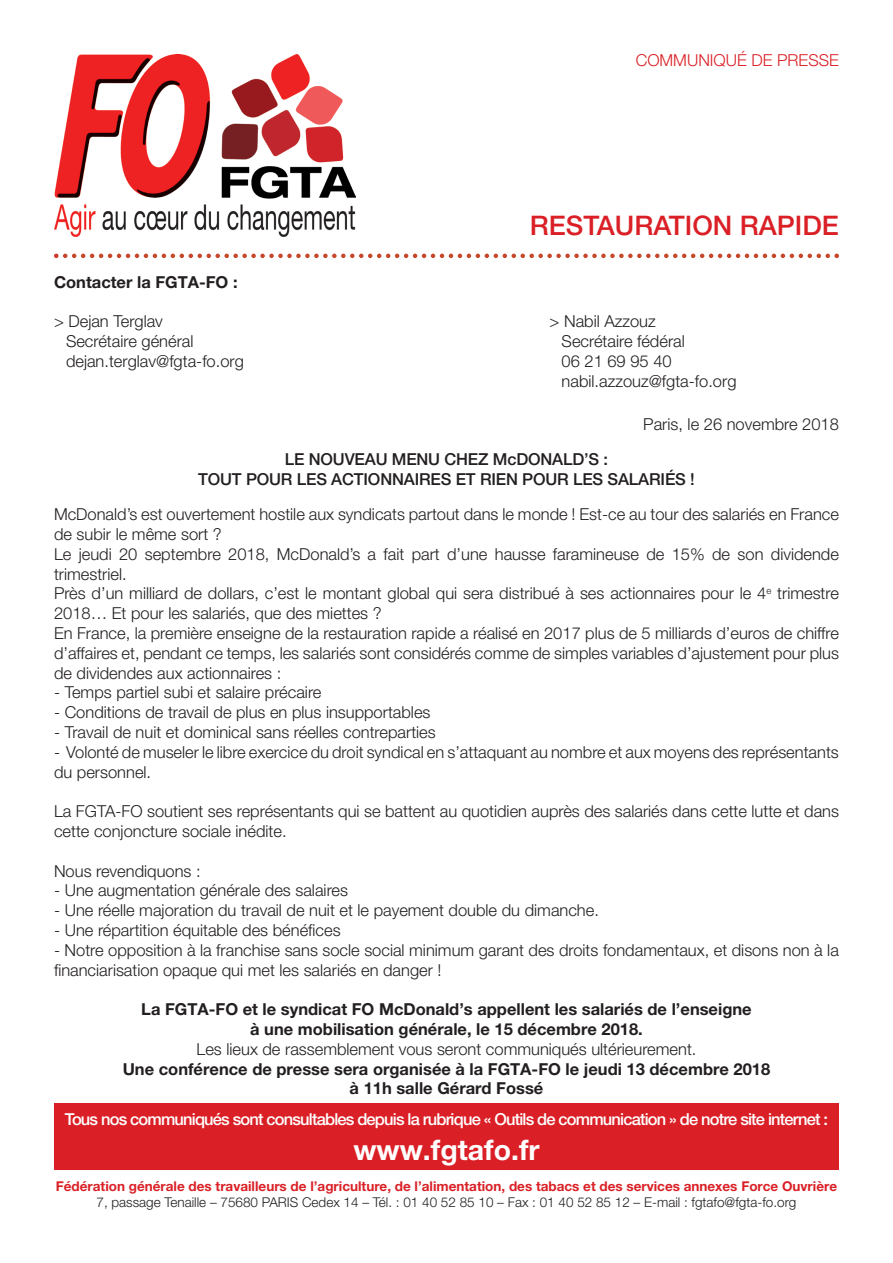
<style>
.page{position:relative;width:893px;height:1263px;background:#fff}
.page>*{position:absolute;margin:0;border:0;box-sizing:border-box;transform-origin:0 0}
.t1{font:700 28.5px "Helvetica Neue LT Pro";color:#fff}
.t2{font:500 27px "Helvetica Neue LT Pro";color:#da2026}
.t3{font:300 16.5px/19.8px "Helvetica Neue LT Pro";color:#231f20}
.t4{font:700 16.5px/19.8px "Helvetica Neue LT Pro";color:#231f20;text-align:center}
.t5{font:500 16.5px "Helvetica Neue LT Pro";letter-spacing:-.05em;color:#fff}
.t6{font:500 16.5px/19.8px "Helvetica Neue LT Pro";letter-spacing:-.01em;color:#231f20;text-align:center}
.t7{font:300 16.5px "Helvetica Neue LT Pro";color:#da2026}
.t8{font:700 13.5px "Helvetica Neue LT Pro";color:#da2026}
.t9{font:300 13.5px "Helvetica Neue LT Pro";color:#231f20}
</style>
<div class="page">
<img style="left:54px;top:254px;width:785px;height:4px">
<img style="left:54px;top:54px;width:301px;height:183px">
<div style="left:54px;top:1103px;width:785px;height:66px;background:#da2026"></div>
<p class="t7" style="left:636px;top:50px;width:205px">COMMUNIQUÉ DE PRESSE</p>
<p class="t4" style="left:54px;top:272px;width:185px">Contacter la FGTA-FO :</p>
<p class="t3" style="left:66px;top:311px;width:179px;text-indent:-12px">&gt; Dejan Terglav<br>Secrétaire général dejan.terglav@fgta-fo.org</p>
<h2 class="t2" style="left:530px;top:209px;width:311px">RESTAURATION RAPIDE</h2>
<p class="t3" style="left:562px;top:311px;width:176px;text-indent:-12px">&gt; Nabil Azzouz<br>Secrétaire fédéral<br>06 21 69 95 40 nabil.azzouz@fgta-fo.org</p>
<p class="t3" style="left:643px;top:414px;width:197px">Paris, le 26 novembre 2018</p>
<p class="t6" style="left:198px;top:449px;width:498px">LE NOUVEAU MENU CHEZ McDONALD’S :<br>TOUT POUR LES ACTIONNAIRES ET RIEN POUR LES SALARIÉS !</p>
<p class="t3" style="left:54px;top:504px;width:787px">McDonald’s est ouvertement hostile aux syndicats partout dans le monde ! Est-ce au tour des salariés en France de subir le même sort ?<br>Le jeudi 20 septembre 2018, McDonald’s a fait part d’une hausse faramineuse de 15% de son dividende trimestriel.<br>Près d’un milliard de dollars, c’est le montant global qui sera distribué à ses actionnaires pour le 4<sup>e</sup> trimestre 2018… Et pour les salariés, que des miettes ?<br>En France, la première enseigne de la restauration rapide a réalisé en 2017 plus de 5 milliards d’euros de chiffre d’affaires et, pendant ce temps, les salariés sont considérés comme de simples variables d’ajustement pour plus de dividendes aux actionnaires :</p>
<p class="t3" style="left:54px;top:682px;width:269px">- Temps partiel subi et salaire précaire</p>
<p class="t3" style="left:54px;top:702px;width:378px">- Conditions de travail de plus en plus insupportables</p>
<p class="t3" style="left:54px;top:722px;width:383px">- Travail de nuit et dominical sans réelles contreparties</p>
<p class="t3" style="left:54px;top:742px;width:786px">- Volonté de museler le libre exercice du droit syndical en s’attaquant au nombre et aux moyens des représentants du personnel.</p>
<p class="t3" style="left:54px;top:801px;width:787px">La FGTA-FO soutient ses représentants qui se battent au quotidien auprès des salariés dans cette lutte et dans cette conjoncture sociale inédite.</p>
<p class="t3" style="left:54px;top:860px;width:148px">Nous revendiquons :</p>
<p class="t3" style="left:54px;top:880px;width:296px">- Une augmentation générale des salaires</p>
<p class="t3" style="left:54px;top:900px;width:546px">- Une réelle majoration du travail de nuit et le payement double du dimanche.</p>
<p class="t3" style="left:54px;top:920px;width:288px">- Une répartition équitable des bénéfices</p>
<p class="t3" style="left:54px;top:940px;width:786px">- Notre opposition à la franchise sans socle social minimum garant des droits fondamentaux, et disons non à la financiarisation opaque qui met les salariés en danger !</p>
<p class="t4" style="left:141px;top:999px;width:612px">La FGTA-FO et le syndicat FO McDonald’s appellent les salariés de l’enseigne à une mobilisation générale, le 15 décembre 2018.</p>
<p class="t3" style="left:197px;top:1039px;width:501px">Les lieux de rassemblement vous seront communiqués ultérieurement.</p>
<p class="t4" style="left:123px;top:1058px;width:649px">Une conférence de presse sera organisée à la FGTA-FO le jeudi 13 décembre 2018 à 11h salle Gérard Fossé</p>
<p class="t5" style="left:65px;top:1110px;width:765px">Tous nos communiqués sont consultables depuis la rubrique « Outils de communication » de notre site internet :</p>
<h1 class="t1" style="left:353px;top:1132px;width:188px">www.fgtafo.fr</h1>
<p class="t8" style="left:56px;top:1178px;width:783px">Fédération générale des travailleurs de l’agriculture, de l’alimentation, des tabacs et des services annexes Force Ouvrière</p>
<p class="t9" style="left:97px;top:1194px;width:701px">7, passage Tenaille – 75680 PARIS Cedex 14 – Tél. : 01 40 52 85 10 – Fax : 01 40 52 85 12 – E-mail : fgtafo@fgta-fo.org</p>
</div>
